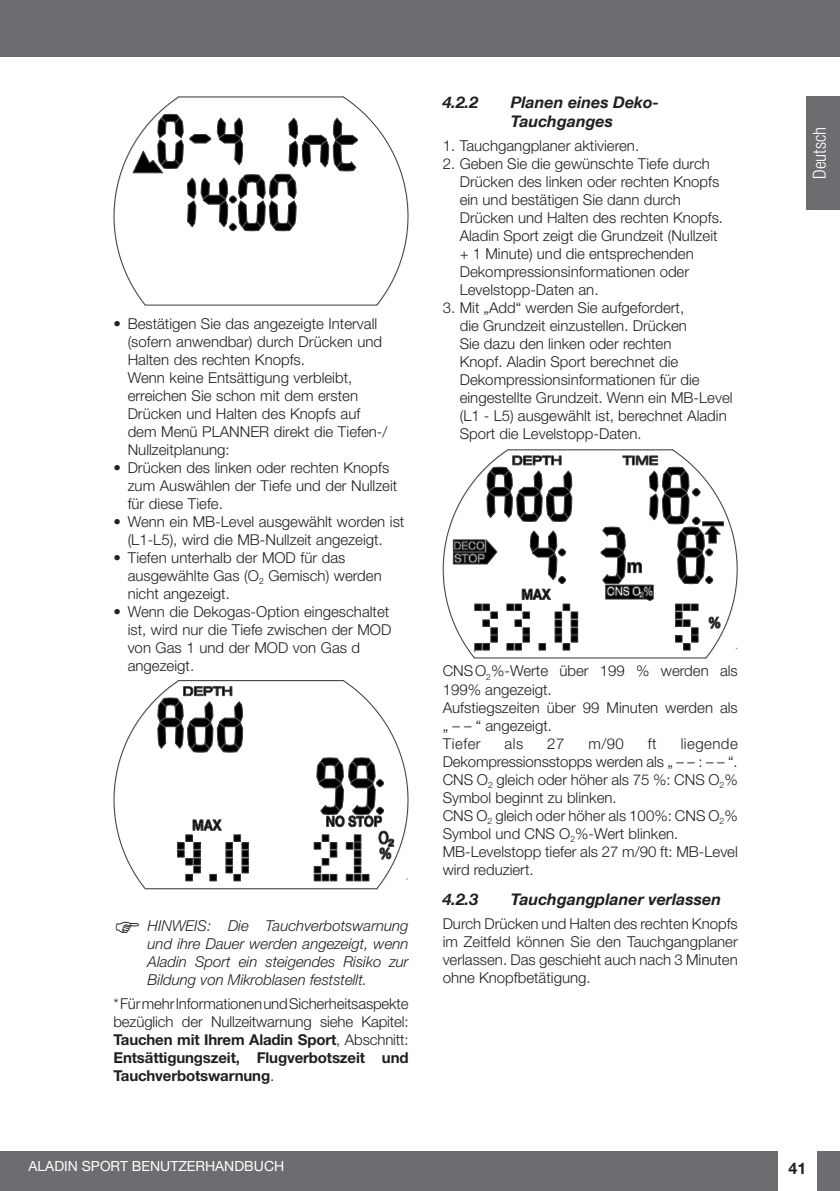
<style>
.page{position:relative;width:840px;height:1191px;background:#fff}
.page>*{position:absolute;margin:0;border:0;box-sizing:border-box;transform-origin:0 0}
.t1{font:300 condensed 18px "Helvetica Neue";color:#fff}
.t2{font:italic 700 16px/19.2px "Helvetica Neue LT Com";color:#231f20}
.t3{font:700 16px "Helvetica Neue";color:#231f20}
.t4{font:300 15px/18px "Helvetica Neue";color:#231f20}
.t5{font:300 15px/18px "Helvetica Neue LT Std";color:#231f20}
.t6{font:italic 300 15px/18px "Helvetica Neue";color:#231f20;text-align:justify}
.t7{font:14px "Helvetica Neue";color:#fff}
.s1{font-family:"Helvetica Neue"}
.s2{font-weight:700}
</style>
<div class="page">
<div style="left:0;top:0;width:839px;height:57px;background:#6c6d70"></div>
<div style="left:0;top:1151px;width:777px;height:40px;background:#6c6d70"></div>
<div style="left:816px;top:1151px;width:23px;height:40px;background:#6c6d70"></div>
<div style="left:805px;top:96px;width:34px;height:114px;background:#6c6d70"></div>
<hr style="left:145px;top:305px;width:231px;height:1px;background:#404040">
<svg style="left:114px;top:97px;width:294px;height:208px"></svg>
<div style="left:242px;top:842px;width:6px;height:7px;background:#000"></div>
<div style="left:242px;top:842px;width:6px;height:7px;border:1px solid #404040"></div>
<div style="left:242px;top:850px;width:6px;height:7px;background:#000"></div>
<div style="left:242px;top:850px;width:6px;height:7px;border:1px solid #404040"></div>
<div style="left:242px;top:858px;width:6px;height:7px;background:#000"></div>
<div style="left:242px;top:858px;width:6px;height:7px;border:1px solid #404040"></div>
<div style="left:242px;top:866px;width:6px;height:7px;background:#000"></div>
<div style="left:242px;top:866px;width:6px;height:7px;border:1px solid #404040"></div>
<div style="left:314px;top:842px;width:6px;height:7px;border:1px solid #404040"></div>
<div style="left:314px;top:866px;width:6px;height:7px;border:1px solid #404040"></div>
<div style="left:314px;top:874px;width:6px;height:7px;border:1px solid #404040"></div>
<hr style="left:145px;top:888px;width:231px;height:1px;background:#404040">
<hr style="left:179px;top:681px;width:165px;height:1px;background:#cdcdcd">
<hr style="left:178px;top:680px;width:165px;height:1px;background:#404040">
<svg style="left:114px;top:680px;width:129px;height:209px"></svg>
<svg style="left:316px;top:680px;width:92px;height:209px"></svg>
<div style="left:570px;top:612px;width:7px;height:6px;background:#000"></div>
<div style="left:570px;top:612px;width:7px;height:6px;border:1px solid #404040"></div>
<div style="left:570px;top:620px;width:7px;height:6px;background:#000"></div>
<div style="left:570px;top:620px;width:7px;height:6px;border:1px solid #404040"></div>
<div style="left:570px;top:628px;width:7px;height:6px;background:#000"></div>
<div style="left:570px;top:627px;width:7px;height:7px;border:1px solid #404040"></div>
<div style="left:570px;top:635px;width:7px;height:7px;background:#000"></div>
<div style="left:570px;top:635px;width:7px;height:7px;border:1px solid #404040"></div>
<hr style="left:474px;top:657px;width:231px;height:1px;background:#404040">
<hr style="left:508px;top:450px;width:164px;height:1px;background:#cdcdcd">
<hr style="left:507px;top:449px;width:165px;height:1px;background:#404040">
<svg style="left:443px;top:449px;width:128px;height:209px"></svg>
<svg style="left:600px;top:449px;width:137px;height:209px"></svg>
<p class="t5" style="left:128px;top:315px;width:261px;text-indent:-14px">• Bestätigen Sie das angezeigte Intervall (sofern anwendbar) durch Drücken und Halten des rechten Knopfs.<br>Wenn keine Entsättigung verbleibt, erreichen Sie schon mit dem ersten Drücken und Halten des Knopfs auf dem Menü PLANNER direkt die Tiefen-/ Nullzeitplanung:</p>
<p class="t5" style="left:128px;top:459px;width:271px;text-indent:-14px">• Drücken des linken oder rechten Knopfs zum Auswählen der Tiefe und der Nullzeit für diese Tiefe.</p>
<p class="t5" style="left:113px;top:513px;width:292px;text-align:center">• Wenn ein MB-Level ausgewählt worden ist (L1-L5), wird die MB-Nullzeit angezeigt.</p>
<p class="t5" style="left:128px;top:549px;width:255px;text-indent:-14px">• Tiefen unterhalb der MOD für das ausgewählte Gas (<span class="s1">O</span><sub>2</sub> Gemisch) werden nicht angezeigt.</p>
<p class="t5" style="left:128px;top:603px;width:265px;text-indent:-14px">• Wenn die Dekogas-Option eingeschaltet ist, wird nur die Tiefe zwischen der MOD von Gas 1 und der MOD von Gas d angezeigt.</p>
<p class="t6" style="left:147px;top:916px;width:262px">HINWEIS: Die Tauchverbotswarnung und ihre Dauer werden angezeigt, wenn Aladin Sport ein steigendes Risiko zur Bildung von Mikroblasen feststellt.</p>
<p class="t4" style="left:113px;top:994px;width:296px;text-align:justify">* Für mehr Informationen und Sicherheitsaspekte bezüglich der Nullzeitwarnung siehe Kapitel:<br><span class="s2">Tauchen mit Ihrem Aladin Sport</span>, Abschnitt:<br><span class="s2">Entsättigungszeit, Flugverbotszeit und Tauchverbotswarnung</span>.</p>
<p class="t7" style="left:28px;top:1157px;width:257px">ALADIN SPORT BENUTZERHANDBUCH</p>
<p class="t2" style="left:442px;top:92px;width:37px">4.2.2</p>
<p class="t2" style="left:510px;top:92px;width:150px">Planen eines Deko-<br>Tauchganges</p>
<p class="t4" style="left:442px;top:136px;width:198px">1. Tauchgangplaner aktivieren.</p>
<p class="t4" style="left:459px;top:154px;width:265px;text-indent:-17px">2. Geben Sie die gewünschte Tiefe durch Drücken des linken oder rechten Knopfs ein und bestätigen Sie dann durch Drücken und Halten des rechten Knopfs.<br>Aladin Sport zeigt die Grundzeit (Nullzeit + 1 Minute) und die entsprechenden Dekompressionsinformationen oder Levelstopp-Daten an.</p>
<p class="t4" style="left:459px;top:298px;width:274px;text-indent:-17px">3. Mit „Add“ werden Sie aufgefordert,<br>die Grundzeit einzustellen. Drücken<br>Sie dazu den linken oder rechten<br>Knopf. Aladin Sport berechnet die Dekompressionsinformationen für die eingestellte Grundzeit. Wenn ein MB-Level (L1 - L5) ausgewählt ist, berechnet Aladin Sport die Levelstopp-Daten.</p>
<p class="t4" style="left:442px;top:662px;width:296px">CNSO<sub>2</sub>%-Werte über 199 % werden als<br>199% angezeigt.</p>
<p class="t4" style="left:442px;top:698px;width:296px">Aufstiegszeiten über 99 Minuten werden als „ – – “ angezeigt.</p>
<p class="t4" style="left:442px;top:734px;width:39px">Tiefer</p>
<p class="t4" style="left:504px;top:734px;width:20px">als</p>
<p class="t4" style="left:547px;top:734px;width:19px">27</p>
<p class="t4" style="left:588px;top:734px;width:37px">m/90</p>
<p class="t4" style="left:647px;top:734px;width:10px">ft</p>
<p class="t4" style="left:442px;top:734px;width:296px;text-align:right">liegende<br>Dekompressionsstopps werden als „ – – : – – “.</p>
<p class="t4" style="left:442px;top:770px;width:296px">CNS O<sub>2</sub> gleich oder höher als 75 %: CNS O<sub>2</sub>%<br>Symbol beginnt zu blinken.</p>
<p class="t4" style="left:442px;top:806px;width:296px">CNS O<sub>2</sub> gleich oder höher als 100%: CNS O<sub>2</sub>%<br>Symbol und CNS O<sub>2</sub>%-Wert blinken.</p>
<p class="t4" style="left:442px;top:842px;width:296px">MB-Levelstopp tiefer als 27 m/90 ft: MB-Level wird reduziert.</p>
<p class="t2" style="left:442px;top:889px;width:37px">4.2.3</p>
<p class="t2" style="left:510px;top:889px;width:212px">Tauchgangplaner verlassen</p>
<p class="t4" style="left:442px;top:914px;width:296px;text-align:justify">Durch Drücken und Halten des rechten Knopfs im Zeitfeld können Sie den Tauchgangplaner verlassen. Das geschieht auch nach 3 Minuten ohne Knopfbetätigung.</p>
<p class="t1" style="left:808px;top:179px;width:53px;rotate:-90deg">Deutsch</p>
<p class="t3" style="left:788px;top:1158px;width:19px">41</p>
</div>
